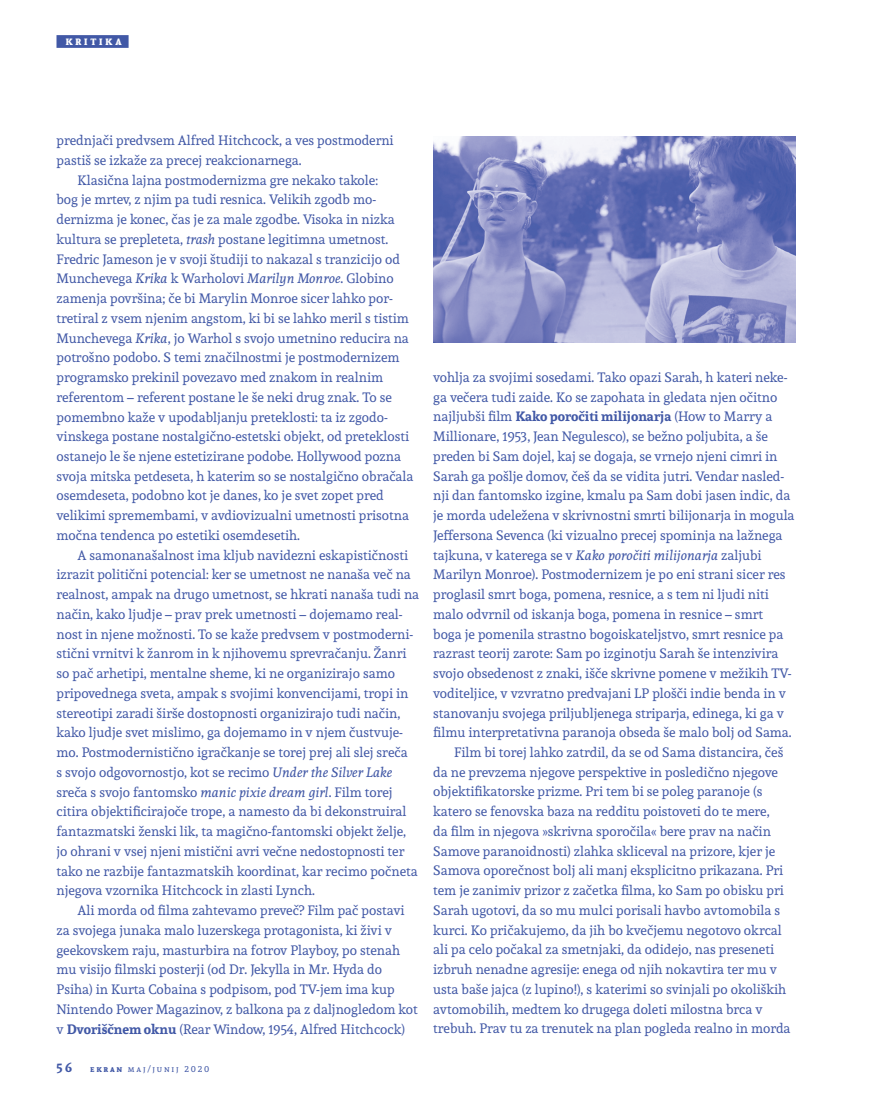
<style>
.page{position:relative;width:893px;height:1106px;background:#fff}
.page>*{position:absolute;margin:0;border:0;box-sizing:border-box;transform-origin:0 0}
.t1{font:13.5px/19.8px "Andada";color:#4158a6}
.t2{font:700 12.75px "Andada SC";color:#4158a6}
.t3{font:700 12px "Andada SC";letter-spacing:.2em;color:#fff}
.t4{font:9px "Andada SC";letter-spacing:.2em;color:#4158a6}
.s1{font-style:italic}
.s2{font-weight:700}
</style>
<div class="page">
<img style="left:433px;top:136px;width:363px;height:206px">
<div style="left:57px;top:35px;width:72px;height:13px;background:#4158a6"></div>
<p class="t3" style="left:66px;top:32px;width:58px">kritika</p>
<p class="t1" style="left:57px;top:130px;width:339px">prednjači predvsem Alfred Hitchcock, a ves postmoderni pastiš se izkaže za precej reakcionarnega.</p>
<p class="t1" style="left:57px;top:170px;width:359px;text-indent:21px">Klasična lajna postmodernizma gre nekako takole:<br>bog je mrtev, z njim pa tudi resnica. Velikih zgodb mo&shy;dernizma je konec, čas je za male zgodbe. Visoka in nizka kultura se prepleteta, <span class="s1">trash</span> postane legitimna umetnost.<br>Fredric Jameson je v svoji študiji to nakazal s tranzicijo od Munchevega <span class="s1">Krika</span> k Warholovi <span class="s1">Marilyn Monroe</span>. Globino zamenja površina; če bi Marylin Monroe sicer lahko por&shy;tretiral z vsem njenim angstom, ki bi se lahko meril s tistim Munchevega <span class="s1">Krika</span>, jo Warhol s svojo umetnino reducira na potrošno podobo. S temi značilnostmi je postmodernizem programsko prekinil povezavo med znakom in realnim referentom – referent postane le še neki drug znak. To se pomembno kaže v upodabljanju preteklosti: ta iz zgodo&shy;vinskega postane nostalgično-estetski objekt, od preteklosti ostanejo le še njene estetizirane podobe. Hollywood pozna svoja mitska petdeseta, h katerim so se nostalgično obračala osemdeseta, podobno kot je danes, ko je svet zopet pred velikimi spremembami, v avdiovizualni umetnosti prisotna močna tendenca po estetiki osemdesetih.</p>
<p class="t1" style="left:57px;top:545px;width:364px;text-indent:21px">A samonanašalnost ima kljub navidezni eskapističnosti izrazit politični potencial: ker se umetnost ne nanaša več na realnost, ampak na drugo umetnost, se hkrati nanaša tudi na način, kako ljudje – prav prek umetnosti – dojemamo real&shy;nost in njene možnosti. To se kaže predvsem v postmoderni&shy;stični vrnitvi k žanrom in k njihovemu sprevračanju. Žanri so pač arhetipi, mentalne sheme, ki ne organizirajo samo pripovednega sveta, ampak s svojimi konvencijami, tropi in stereotipi zaradi širše dostopnosti organizirajo tudi način, kako ljudje svet mislimo, ga dojemamo in v njem čustvuje&shy;mo. Postmodernistično igračkanje se torej prej ali slej sreča<br>s svojo odgovornostjo, kot se recimo <span class="s1">Under the Silver Lake </span>sreča s svojo fantomsko <span class="s1">manic pixie dream girl</span>. Film torej citira objektificirajoče trope, a namesto da bi dekonstruiral fantazmatski ženski lik, ta magično-fantomski objekt želje, jo ohrani v vsej njeni mistični avri večne nedostopnosti ter tako ne razbije fantazmatskih koordinat, kar recimo počneta njegova vzornika Hitchcock in zlasti Lynch.</p>
<p class="t1" style="left:57px;top:900px;width:363px;text-indent:21px">Ali morda od filma zahtevamo preveč? Film pač postavi za svojega junaka malo luzerskega protagonista, ki živi v geekovskem raju, masturbira na fotrov Playboy, po stenah mu visijo filmski posterji (od Dr. Jekylla in Mr. Hyda do Psiha) in Kurta Cobaina s podpisom, pod TV-jem ima kup Nintendo Power Magazinov, z balkona pa z daljnogledom kot v <span class="s2">Dvoriščnem oknu</span> (Rear Window, 1954, Alfred Hitchcock)</p>
<p class="t2" style="left:57px;top:1058px;width:17px">56</p>
<p class="t4" style="left:90px;top:1063px;width:121px"><span class="s2">ekran</span> maj/junij 2020</p>
<p class="t1" style="left:433px;top:367px;width:356px">vohlja za svojimi sosedami. Tako opazi Sarah, h kateri neke-</p>
<p class="t1" style="left:433px;top:387px;width:346px">ga večera tudi zaide. Ko se zapohata in gledata njen očitno</p>
<p class="t1" style="left:433px;top:406px;width:341px">najljubši film <span class="s2">Kako poročiti milijonarja</span> (How to Marry a</p>
<p class="t1" style="left:433px;top:426px;width:336px">Millionare, 1953, Jean Negulesco), se bežno poljubita, a še</p>
<p class="t1" style="left:433px;top:446px;width:346px">preden bi Sam dojel, kaj se dogaja, se vrnejo njeni cimri in</p>
<p class="t1" style="left:433px;top:466px;width:353px">Sarah ga pošlje domov, češ da se vidita jutri. Vendar nasled-</p>
<p class="t1" style="left:433px;top:485px;width:359px">nji dan fantomsko izgine, kmalu pa Sam dobi jasen indic, da</p>
<p class="t1" style="left:433px;top:505px;width:363px">je morda udeležena v skrivnostni smrti bilijonarja in mogula</p>
<p class="t1" style="left:433px;top:525px;width:351px">Jeffersona Sevenca (ki vizualno precej spominja na lažnega</p>
<p class="t1" style="left:433px;top:544px;width:330px">tajkuna, v katerega se v <span class="s1">Kako poročiti milijonarja</span> zaljubi</p>
<p class="t1" style="left:433px;top:564px;width:354px">Marilyn Monroe). Postmodernizem je po eni strani sicer res</p>
<p class="t1" style="left:433px;top:584px;width:337px">proglasil smrt boga, pomena, resnice, a s tem ni ljudi niti</p>
<p class="t1" style="left:433px;top:604px;width:331px">malo odvrnil od iskanja boga, pomena in resnice – smrt</p>
<p class="t1" style="left:433px;top:623px;width:352px">boga je pomenila strastno bogoiskateljstvo, smrt resnice pa</p>
<p class="t1" style="left:433px;top:643px;width:347px">razrast teorij zarote: Sam po izginotju Sarah še intenzivira</p>
<p class="t1" style="left:433px;top:663px;width:360px">svojo obsedenost z znaki, išče skrivne pomene v mežikih TV-</p>
<p class="t1" style="left:433px;top:683px;width:354px">voditeljice, v vzvratno predvajani LP plošči indie benda in v</p>
<p class="t1" style="left:433px;top:702px;width:352px">stanovanju svojega priljubljenega striparja, edinega, ki ga v</p>
<p class="t1" style="left:433px;top:722px;width:360px">filmu interpretativna paranoja obseda še malo bolj od Sama.</p>
<p class="t1" style="left:454px;top:742px;width:331px">Film bi torej lahko zatrdil, da se od Sama distancira, češ</p>
<p class="t1" style="left:433px;top:762px;width:346px">da ne prevzema njegove perspektive in posledično njegove</p>
<p class="t1" style="left:433px;top:781px;width:331px">objektifikatorske prizme. Pri tem bi se poleg paranoje (s</p>
<p class="t1" style="left:433px;top:801px;width:338px">katero se fenovska baza na redditu poistoveti do te mere,</p>
<p class="t1" style="left:433px;top:821px;width:339px">da film in njegova »skrivna sporočila« bere prav na način</p>
<p class="t1" style="left:433px;top:841px;width:344px">Samove paranoidnosti) zlahka skliceval na prizore, kjer je</p>
<p class="t1" style="left:433px;top:860px;width:352px">Samova oporečnost bolj ali manj eksplicitno prikazana. Pri</p>
<p class="t1" style="left:433px;top:880px;width:352px">tem je zanimiv prizor z začetka filma, ko Sam po obisku pri</p>
<p class="t1" style="left:433px;top:900px;width:349px">Sarah ugotovi, da so mu mulci porisali havbo avtomobila s</p>
<p class="t1" style="left:433px;top:920px;width:350px">kurci. Ko pričakujemo, da jih bo kvečjemu negotovo okrcal</p>
<p class="t1" style="left:433px;top:939px;width:342px">ali pa celo počakal za smetnjaki, da odidejo, nas preseneti</p>
<p class="t1" style="left:433px;top:959px;width:345px">izbruh nenadne agresije: enega od njih nokavtira ter mu v</p>
<p class="t1" style="left:433px;top:979px;width:355px">usta baše jajca (z lupino!), s katerimi so svinjali po okoliških</p>
<p class="t1" style="left:433px;top:998px;width:331px">avtomobilih, medtem ko drugega doleti milostna brca v</p>
<p class="t1" style="left:433px;top:1018px;width:359px">trebuh. Prav tu za trenutek na plan pogleda realno in morda</p>
</div>
